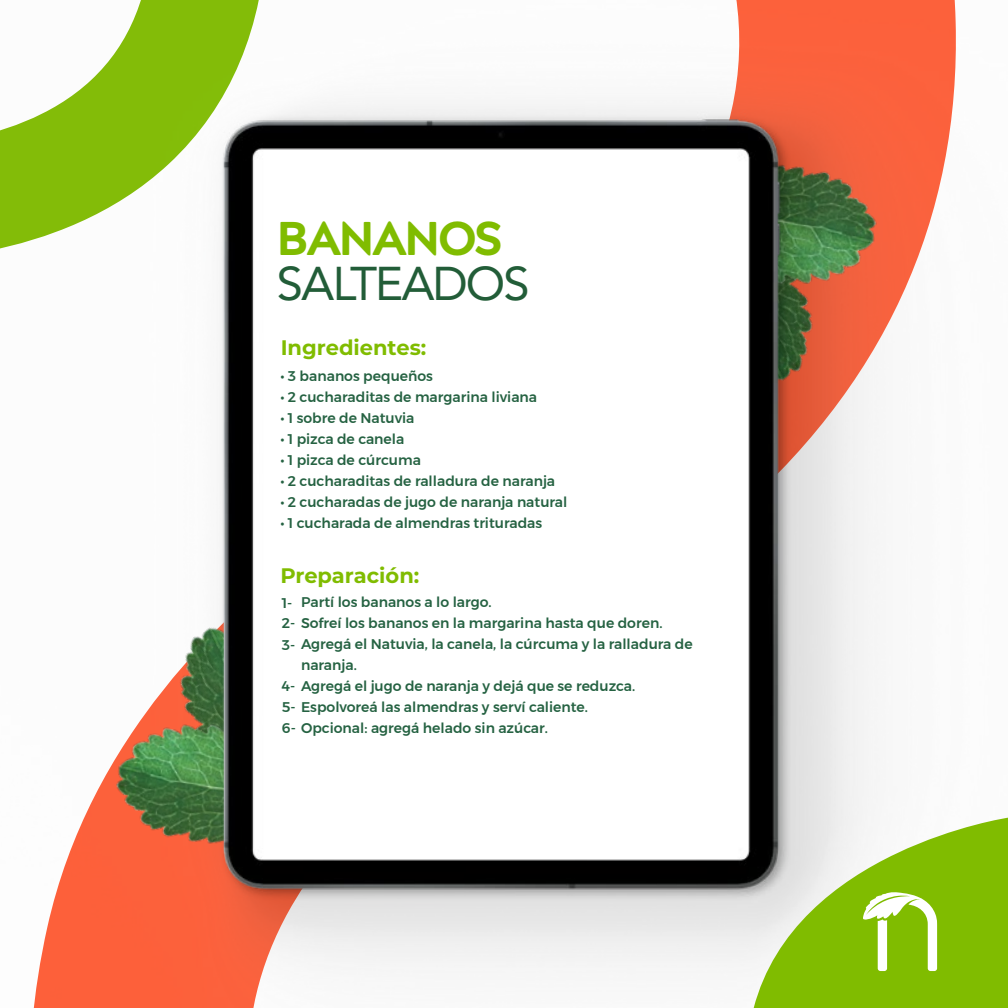
<style>
.page{position:relative;width:1008px;height:1008px;background:#fff}
.page>*{position:absolute;margin:0;border:0;box-sizing:border-box;transform-origin:0 0}
.t1{font:47.25px "Avenir";letter-spacing:-.04em;color:#225d38}
.t2{font:600 47.25px "Posterama 1927";letter-spacing:-.04em;color:#80bc00}
.t3{font:700 21px "Montserrat";color:#80bc00}
.t4{font:500 14px "Montserrat";color:#256242}
</style>
<div class="page">
<img style="left:0;top:0;width:1008px;height:1008px">
<svg style="left:754px;top:818px;width:254px;height:190px;fill:#80bc00"></svg>
<svg style="left:863px;top:892px;width:74px;height:79px"></svg>
<h1 class="t2" style="left:277px;top:207px;width:227px">BANANOS</h1>
<h1 class="t1" style="left:277px;top:245px;width:254px">SALTEADOS</h1>
<h2 class="t3" style="left:281px;top:333px;width:147px">Ingredientes:</h2>
<p class="t4" style="left:280px;top:365px;width:154px">• 3 bananos pequeños</p>
<p class="t4" style="left:280px;top:386px;width:258px">• 2 cucharaditas de margarina liviana</p>
<p class="t4" style="left:280px;top:407px;width:136px">• 1 sobre de Natuvia</p>
<p class="t4" style="left:280px;top:428px;width:126px">• 1 pizca de canela</p>
<p class="t4" style="left:280px;top:449px;width:142px">• 1 pizca de cúrcuma</p>
<p class="t4" style="left:280px;top:470px;width:276px">• 2 cucharaditas de ralladura de naranja</p>
<p class="t4" style="left:280px;top:491px;width:289px">• 2 cucharadas de jugo de naranja natural</p>
<p class="t4" style="left:280px;top:512px;width:263px">• 1 cucharada de almendras trituradas</p>
<h2 class="t3" style="left:280px;top:561px;width:141px">Preparación:</h2>
<p class="t4" style="left:301px;top:591px;width:192px">Partí los bananos a lo largo.</p>
<p class="t4" style="left:282px;top:612px;width:382px">2- Sofreí los bananos en la margarina hasta que doren.</p>
<p class="t4" style="left:301px;top:633px;width:393px">Agregá el Natuvia, la canela, la cúrcuma y la ralladura de</p>
<p class="t4" style="left:301px;top:654px;width:57px">naranja.</p>
<p class="t4" style="left:282px;top:675px;width:355px">4- Agregá el jugo de naranja y dejá que se reduzca.</p>
<p class="t4" style="left:282px;top:696px;width:308px">5- Espolvoreá las almendras y serví caliente.</p>
<p class="t4" style="left:282px;top:717px;width:268px">6- Opcional: agregá helado sin azúcar.</p>
<p class="t4" style="left:282px;top:592px;width:12px">1-</p>
<p class="t4" style="left:282px;top:634px;width:15px">3-</p>
</div>
